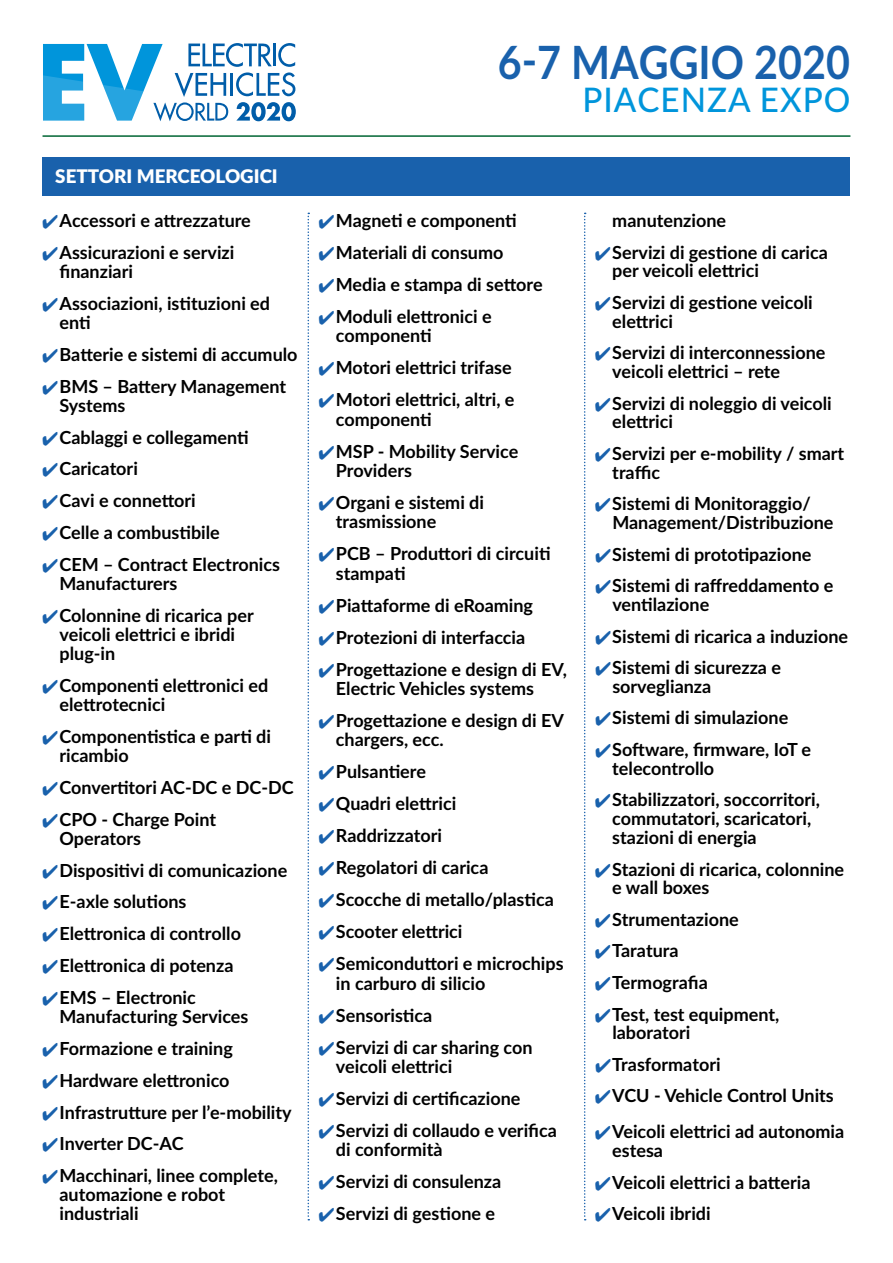
<style>
.page{position:relative;width:893px;height:1263px;background:#fff}
.page>*{position:absolute;margin:0;border:0;box-sizing:border-box;transform-origin:0 0}
.t1{font:700 45.9px "Lato";color:#1961ac;scale:.9 1}
.t2{font:500 33.9px "Lato";letter-spacing:.03em;color:#0095db}
.t3{font:900 18.75px "Lato";color:#fff}
.t4{font:700 18px/32px "Lato";color:#000}
</style>
<div class="page">
<hr style="left:43px;top:135px;width:807px;height:2px;background:#006533">
<div style="left:43px;top:157px;width:807px;height:39px;background:#1961ac"></div>
<svg style="left:308px;top:213px;width:1px;height:1007px"></svg>
<svg style="left:584px;top:213px;width:2px;height:1007px"></svg>
<svg style="left:43px;top:43px;width:253px;height:78px"></svg>
<p class="t3" style="left:55px;top:162px;width:224px">SETTORI MERCEOLOGICI</p>
<p class="t4" style="left:60px;top:204px;width:193px">Accessori e attrezzature<br>Assicurazioni e servizi</p>
<p class="t4" style="left:60px;top:255px;width:212px">finanziari<br>Associazioni, istituzioni ed</p>
<p class="t4" style="left:60px;top:306px;width:240px">enti<br>Batterie e sistemi di accumulo<br>BMS – Battery Management</p>
<p class="t4" style="left:60px;top:388px;width:222px">Systems<br>Cablaggi e collegamenti<br>Caricatori<br>Cavi e connettori<br>Celle a combustibile<br>CEM – Contract Electronics</p>
<p class="t4" style="left:60px;top:567px;width:196px">Manufacturers<br>Colonnine di ricarica per</p>
<p class="t4" style="left:60px;top:624px;width:177px;line-height:19px">veicoli elettrici e ibridi plug-in</p>
<p class="t4" style="left:60px;top:675px;width:210px;line-height:19px">Componenti elettronici ed elettrotecnici</p>
<p class="t4" style="left:60px;top:726px;width:213px;line-height:19px">Componentistica e parti di ricambio</p>
<p class="t4" style="left:60px;top:770px;width:236px">Convertitori AC-DC e DC-DC<br>CPO - Charge Point</p>
<p class="t4" style="left:60px;top:821px;width:229px">Operators<br>Dispositivi di comunicazione<br>E-axle solutions<br>Elettronica di controllo<br>Elettronica di potenza<br>EMS – Electronic</p>
<p class="t4" style="left:60px;top:1000px;width:234px">Manufacturing Services<br>Formazione e training<br>Hardware elettronico<br>Infrastrutture per l’e-mobility<br>Inverter DC-AC<br>Macchinari, linee complete,</p>
<p class="t4" style="left:60px;top:1184px;width:167px;line-height:19px">automazione e robot industriali</p>
<h1 class="t1" style="left:498px;top:28px;width:393px">6-7 MAGGIO 2020</h1>
<h2 class="t2" style="left:582px;top:76px;width:270px">PIACENZA EXPO</h2>
<p class="t4" style="left:336px;top:204px;width:208px">Magneti e componenti<br>Materiali di consumo<br>Media e stampa di settore<br>Moduli elettronici e</p>
<p class="t4" style="left:336px;top:319px;width:180px">componenti<br>Motori elettrici trifase<br>Motori elettrici, altri, e</p>
<p class="t4" style="left:336px;top:402px;width:184px">componenti<br>MSP - Mobility Service</p>
<p class="t4" style="left:336px;top:454px;width:150px">Providers<br>Organi e sistemi di</p>
<p class="t4" style="left:336px;top:505px;width:216px">trasmissione<br>PCB – Produttori di circuiti</p>
<p class="t4" style="left:336px;top:556px;width:232px">stampati<br>Piattaforme di eRoaming<br>Protezioni di interfaccia<br>Progettazione e design di EV,</p>
<p class="t4" style="left:336px;top:672px;width:230px">Electric Vehicles systems<br>Progettazione e design di EV</p>
<p class="t4" style="left:336px;top:723px;width:229px">chargers, ecc.<br>Pulsantiere<br>Quadri elettrici<br>Raddrizzatori<br>Regolatori di carica<br>Scocche di metallo/plastica<br>Scooter elettrici<br>Semiconduttori e microchips</p>
<p class="t4" style="left:336px;top:966px;width:198px">in carburo di silicio<br>Sensoristica<br>Servizi di car sharing con</p>
<p class="t4" style="left:336px;top:1050px;width:222px">veicoli elettrici<br>Servizi di certificazione<br>Servizi di collaudo e verifica</p>
<p class="t4" style="left:336px;top:1133px;width:167px">di conformità<br>Servizi di consulenza<br>Servizi di gestione e</p>
<p class="t4" style="left:612px;top:204px;width:217px;line-height:31.5px">manutenzione<br>Servizi di gestione di carica</p>
<p class="t4" style="left:612px;top:254px;width:202px;line-height:31.5px">per veicoli elettrici<br>Servizi di gestione veicoli</p>
<p class="t4" style="left:612px;top:305px;width:215px;line-height:31.5px">elettrici<br>Servizi di interconnessione</p>
<p class="t4" style="left:612px;top:355px;width:221px;line-height:31.5px">veicoli elettrici – rete<br>Servizi di noleggio di veicoli</p>
<p class="t4" style="left:612px;top:405px;width:233px;line-height:31.5px">elettrici<br>Servizi per e-mobility / smart</p>
<p class="t4" style="left:612px;top:456px;width:200px;line-height:31.5px">traffic<br>Sistemi di Monitoraggio/</p>
<p class="t4" style="left:612px;top:506px;width:223px;line-height:31.5px">Management/Distribuzione<br>Sistemi di prototipazione<br>Sistemi di raffreddamento e</p>
<p class="t4" style="left:612px;top:588px;width:237px;line-height:31.5px">ventilazione<br>Sistemi di ricarica a induzione<br>Sistemi di sicurezza e</p>
<p class="t4" style="left:612px;top:670px;width:200px;line-height:31.5px">sorveglianza<br>Sistemi di simulazione<br>Software, firmware, IoT e</p>
<p class="t4" style="left:612px;top:752px;width:209px;line-height:31.5px">telecontrollo<br>Stabilizzatori, soccorritori,</p>
<p class="t4" style="left:612px;top:808px;width:201px;line-height:18.8px">commutatori, scaricatori, stazioni di energia</p>
<p class="t4" style="left:612px;top:859px;width:233px;line-height:18.8px">Stazioni di ricarica, colonnine e wall boxes</p>
<p class="t4" style="left:612px;top:903px;width:169px;line-height:31.5px">Strumentazione<br>Taratura<br>Termografia<br>Test, test equipment,</p>
<p class="t4" style="left:612px;top:1016px;width:223px;line-height:31.5px">laboratori<br>Trasformatori<br>VCU - Vehicle Control Units</p>
<p class="t4" style="left:612px;top:1121px;width:233px;line-height:18.8px">Veicoli elettrici ad autonomia estesa</p>
<p class="t4" style="left:612px;top:1165px;width:200px;line-height:31.5px">Veicoli elettrici a batteria<br>Veicoli ibridi</p>
</div>
